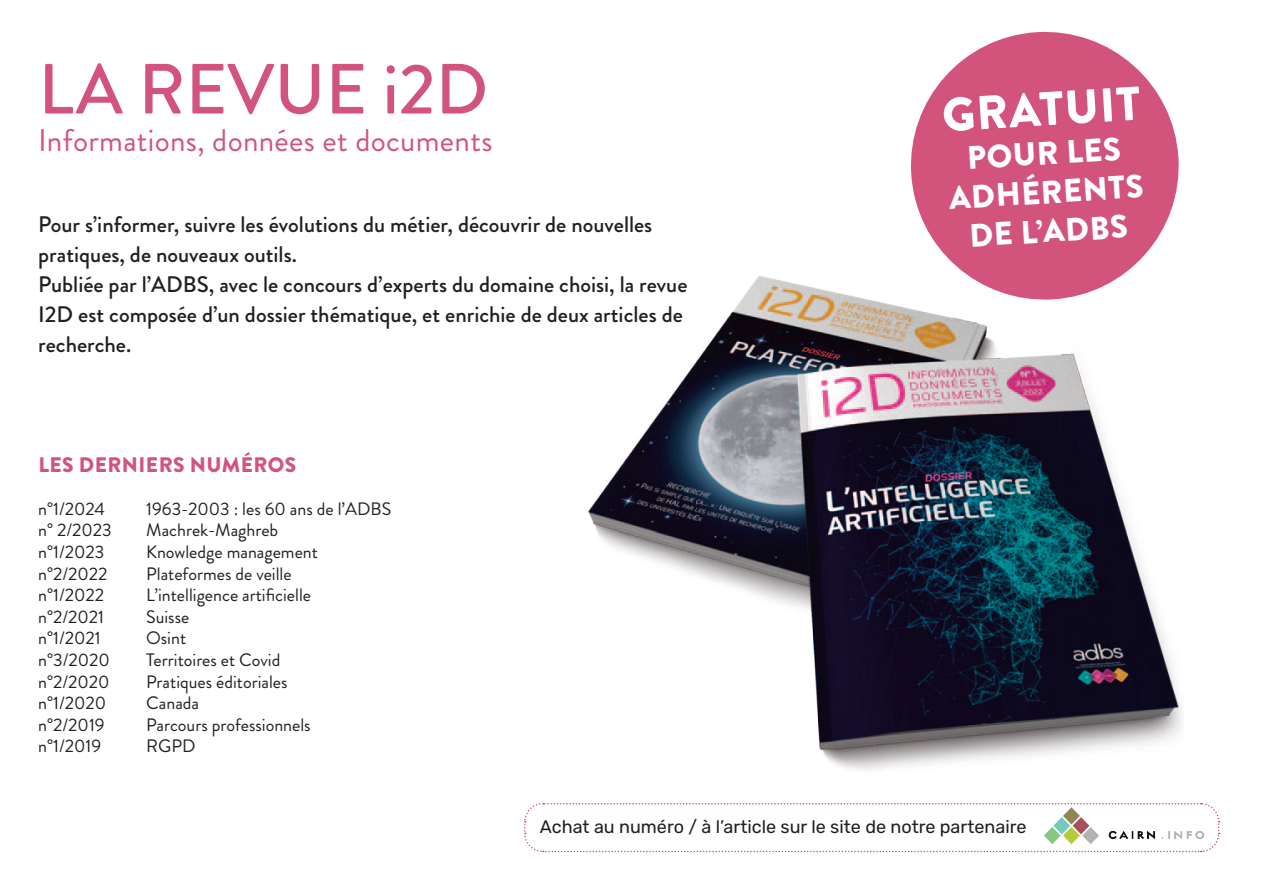
<style>
.page{position:relative;width:1263px;height:893px;background:#fff}
.page>*{position:absolute;margin:0;border:0;box-sizing:border-box;transform-origin:0 0}
.t1{font:500 70.95px "Brandon Grotesque";color:#d2547c}
.t2{font:900 47.4px "Brandon Grotesque";color:#fff}
.t3{font:900 32.4px/38.8px "Brandon Grotesque";color:#fff;text-align:center}
.t4{font:31.35px "Brandon Grotesque";letter-spacing:.01em;color:#d2547c}
.t5{font:500 22.5px/30px "Brandon Grotesque";color:#231f20}
.t6{font:900 21px "Brandon Grotesque";letter-spacing:.02em;color:#d2547c}
.t7{font:18px "Brandon Grotesque";color:#231f20}
.t8{font:18px "Rubik";color:#231f20}
</style>
<div class="page">
<img style="left:588px;top:276px;width:594px;height:494px">
<svg style="left:907px;top:31px;width:275px;height:273px;fill:#d2547c"></svg>
<svg style="left:524px;top:803px;width:696px;height:50px"></svg>
<img style="left:1043px;top:808px;width:162px;height:38px">
<h1 class="t1" style="left:38px;top:40px;width:451px">LA REVUE i2D</h1>
<h3 class="t4" style="left:38px;top:119px;width:456px">Informations, données et documents</h3>
<p class="t5" style="left:38px;top:210px;width:651px">Pour s’informer, suivre les évolutions du métier, découvrir de nouvelles pratiques, de nouveaux outils.<br>Publiée par l’ADBS, avec le concours d’experts du domaine choisi, la revue I2D est composée d’un dossier thématique, et enrichie de deux articles de recherche.</p>
<p class="t6" style="left:38px;top:450px;width:260px">LES DERNIERS NUMÉROS</p>
<p class="t7" style="left:38px;top:496px;width:68px">n°1/2024</p>
<p class="t7" style="left:146px;top:496px;width:247px">1963-2003 : les 60 ans de l’ADBS</p>
<p class="t7" style="left:38px;top:518px;width:75px">n° 2/2023</p>
<p class="t7" style="left:146px;top:518px;width:133px">Machrek-Maghreb</p>
<p class="t7" style="left:38px;top:539px;width:68px">n°1/2023</p>
<p class="t7" style="left:146px;top:539px;width:173px">Knowledge management</p>
<p class="t7" style="left:38px;top:561px;width:71px">n°2/2022</p>
<p class="t7" style="left:146px;top:561px;width:147px">Plateformes de veille</p>
<p class="t7" style="left:38px;top:583px;width:67px">n°1/2022</p>
<p class="t7" style="left:146px;top:583px;width:166px">L’intelligence artificielle</p>
<p class="t7" style="left:38px;top:604px;width:67px">n°2/2021</p>
<p class="t7" style="left:146px;top:604px;width:45px">Suisse</p>
<p class="t7" style="left:38px;top:626px;width:64px">n°1/2021</p>
<p class="t7" style="left:146px;top:626px;width:41px">Osint</p>
<p class="t7" style="left:38px;top:647px;width:73px">n°3/2020</p>
<p class="t7" style="left:146px;top:647px;width:136px">Territoires et Covid</p>
<p class="t7" style="left:38px;top:669px;width:73px">n°2/2020</p>
<p class="t7" style="left:146px;top:669px;width:143px">Pratiques éditoriales</p>
<p class="t7" style="left:38px;top:691px;width:69px">n°1/2020</p>
<p class="t7" style="left:146px;top:691px;width:54px">Canada</p>
<p class="t7" style="left:38px;top:712px;width:68px">n°2/2019</p>
<p class="t7" style="left:146px;top:712px;width:166px">Parcours professionnels</p>
<p class="t7" style="left:38px;top:734px;width:64px">n°1/2019</p>
<p class="t7" style="left:146px;top:734px;width:51px">RGPD</p>
<h2 class="t2" style="left:940px;top:83px;width:200px;rotate:-4deg">GRATUIT</h2>
<h3 class="t3" style="left:945px;top:141px;width:196px;rotate:-4deg">POUR LES<br>ADHÉRENTS<br>DE L’ADBS</h3>
<p class="t8" style="left:540px;top:813px;width:488px">Achat au numéro / à l’article sur le site de notre partenaire</p>
</div>
